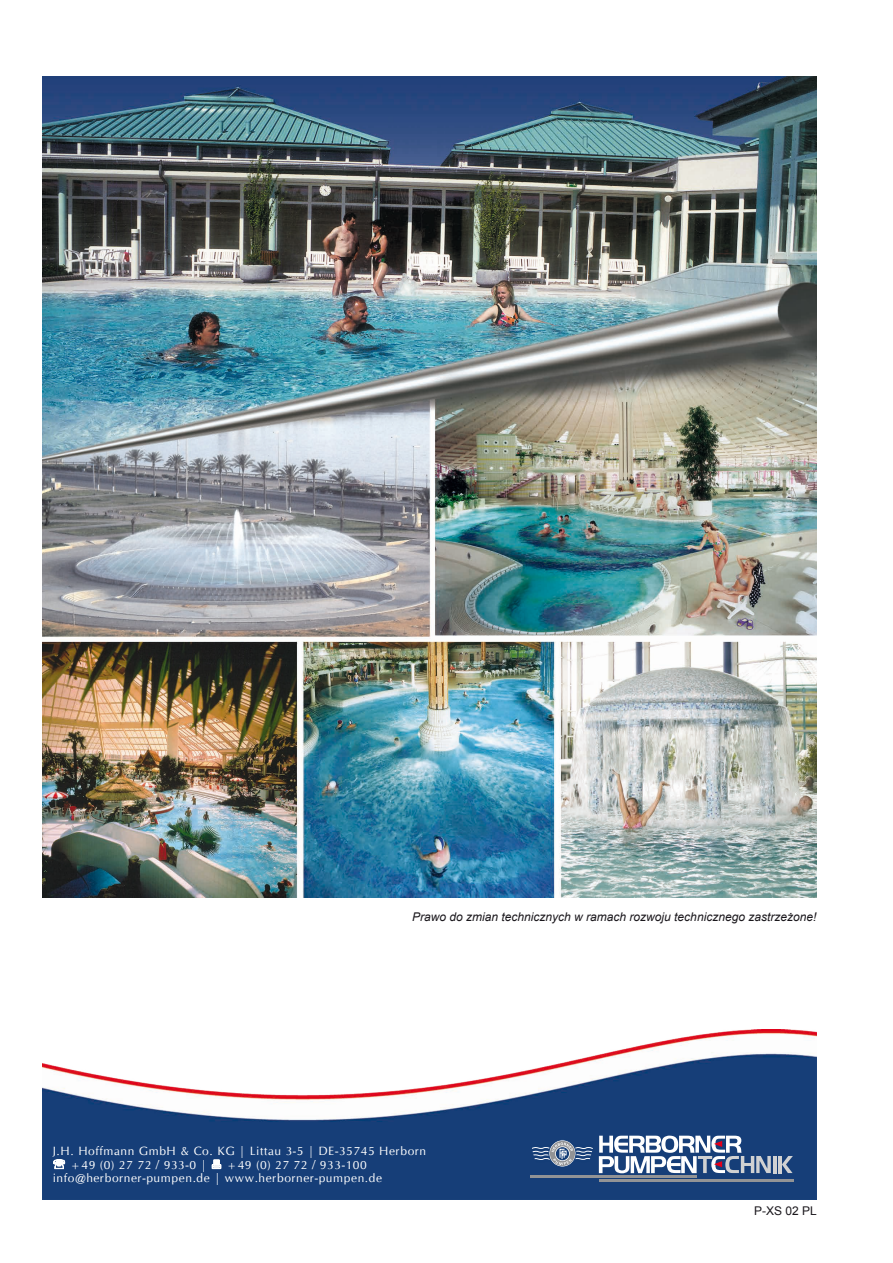
<style>
.page{position:relative;width:893px;height:1263px;background:#fff}
.page>*{position:absolute;margin:0;border:0;box-sizing:border-box;transform-origin:0 0}
.t1{font:12px/13.5px "Cg Omega";letter-spacing:.05em;color:#fff}
.t2{font:italic 12px "Arial";color:#1a171c}
.t3{font:12px "Arial";color:#1a171c}
</style>
<div class="page">
<img style="left:42px;top:1029px;width:774px;height:170px">
<img style="left:43px;top:77px;width:773px;height:820px">
<svg style="left:782px;top:1156px;width:11px;height:17px"></svg>
<hr style="left:778px;top:1156px;width:4px;height:17px;background:#d0d1d2">
<hr style="left:773px;top:1156px;width:3px;height:17px;background:#d0d1d2">
<svg style="left:599px;top:1135px;width:172px;height:38px"></svg>
<hr style="left:530px;top:1175px;width:167px;height:2px;background:#929395">
<hr style="left:599px;top:1180px;width:194px;height:2px;background:#929395">
<svg style="left:531px;top:1139px;width:62px;height:30px;background:#4a6790"></svg>
<div style="left:549px;top:1140px;width:27px;height:27px;border:1px solid #143d77;border-radius:50%"></div>
<svg style="left:53px;top:1159px;width:12px;height:10px"></svg>
<svg style="left:212px;top:1160px;width:9px;height:9px"></svg>
<p class="t2" style="left:412px;top:909px;width:406px">Prawo do zmian technicznych w ramach rozwoju technicznego zastrzeżone!</p>
<p class="t1" style="left:70px;top:1144px;width:358px;text-indent:-18px">J.H. Hoffmann GmbH &amp; Co. KG | Littau 3-5 | DE-35745 Herborn +49 (0) 27 72 / 933-0 |</p>
<p class="t1" style="left:53px;top:1158px;width:331px;text-indent:174px">+49 (0) 27 72 / 933-100 info@herborner-pumpen.de | www.herborner-pumpen.de</p>
<p class="t3" style="left:754px;top:1203px;width:64px">P-XS 02 PL</p>
</div>
